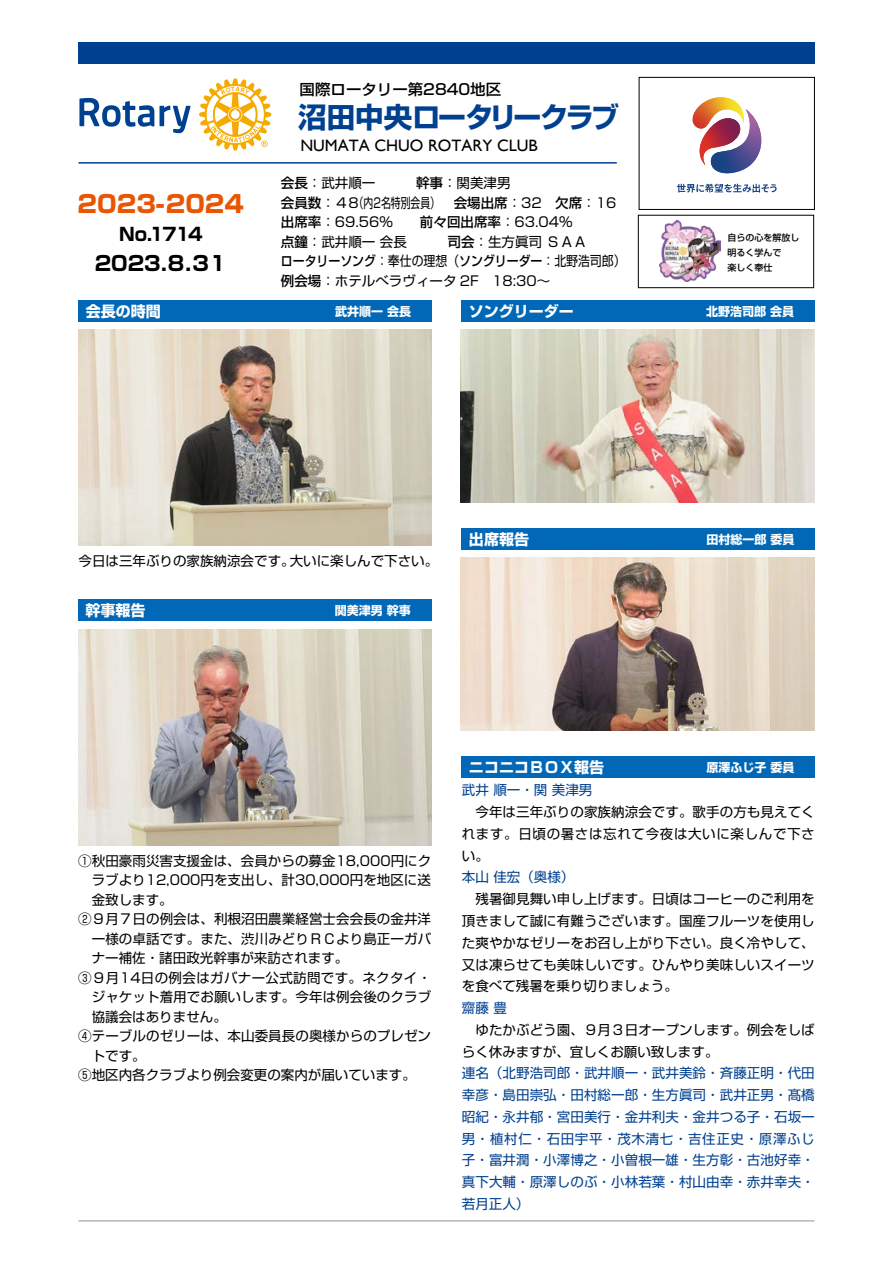
<style>
.page{position:relative;width:893px;height:1263px;background:#fff}
.page>*{position:absolute;margin:0;border:0;box-sizing:border-box;transform-origin:0 0}
.t1{font:700 28.5px "Shin Go Pro";letter-spacing:-.06em;color:#004090}
.t2{font:800 24px "Shin Go Pro";color:#ea5504}
.t3{font:700 20.25px "Shin Go Pro";color:#000}
.t4{font:700 18px "Shin Go Pro";letter-spacing:-.095em;color:#000}
.t5{font:16.5px "Gill Sans";color:#000}
.t6{font:700 15px "Shin Go Pro";color:#fff}
.t7{font:500 15px "Shin Go Pro";color:#000}
.t8{font:13.5px/21.8px "Shin Go Pro";letter-spacing:.005em;color:#000;text-align:justify}
.t9{font:13.5px/21.8px "Shin Go Pro";letter-spacing:.005em;color:#004090;text-align:justify}
.t10{font:500 13.5px "Shin Go Pro";color:#000;scale:.88 1}
.t11{font:13.5px "Shin Go Pro";letter-spacing:.025em;color:#000}
.t12{font:13.5px "Shin Go Pro";letter-spacing:.005em;color:#000;scale:.73 1}
.t13{font:500 13.5px "Shin Go Pro";color:#000}
.t14{font:700 12px "Shin Go Pro";color:#fff}
.t15{font:500 9px/15px "Shin Go Pro";color:#000}
.s1{font-weight:500}
.s2{font-weight:400}
</style>
<div class="page">
<div style="left:462px;top:528px;width:353px;height:21px;background:#0068b7"></div>
<div style="left:462px;top:756px;width:353px;height:22px;background:#0068b7"></div>
<div style="left:78px;top:600px;width:353px;height:21px;background:#0068b7"></div>
<img style="left:78px;top:630px;width:353px;height:215px">
<div style="left:78px;top:300px;width:354px;height:21px;background:#0068b7"></div>
<img style="left:78px;top:330px;width:354px;height:215px">
<img style="left:461px;top:558px;width:354px;height:173px">
<div style="left:461px;top:300px;width:353px;height:21px;background:#0068b7"></div>
<img style="left:461px;top:330px;width:354px;height:173px">
<div style="left:638px;top:215px;width:176px;height:73px;border:1px solid #000"></div>
<div style="left:639px;top:77px;width:176px;height:133px;border:1px solid #000"></div>
<svg style="left:692px;top:97px;width:70px;height:76px"></svg>
<svg style="left:677px;top:184px;width:100px;height:9px"></svg>
<img style="left:659px;top:221px;width:61px;height:60px">
<div style="left:78px;top:42px;width:736px;height:22px;background:#004090"></div>
<svg style="left:79px;top:98px;width:112px;height:35px"></svg>
<svg style="left:199px;top:78px;width:72px;height:73px"></svg>
<hr style="left:78px;top:162px;width:539px;height:2px;background:#004090">
<hr style="left:78px;top:1220px;width:736px;height:1px;background:#b5b6b6">
<p class="t7" style="left:300px;top:77px;width:203px">国際ロータリー第2840地区</p>
<h1 class="t1" style="left:298px;top:95px;width:323px">沼田中央ロータリークラブ</h1>
<h2 class="t2" style="left:78px;top:185px;width:168px">2023-2024</h2>
<h3 class="t4" style="left:119px;top:219px;width:85px">No.1714</h3>
<h3 class="t3" style="left:95px;top:247px;width:133px">2023.8.31</h3>
<p class="t6" style="left:86px;top:299px;width:77px">会長の時間</p>
<p class="t5" style="left:300px;top:136px;width:239px">NUMATA CHUO ROTARY CLUB</p>
<p class="t8" style="left:454px;top:172px;width:164px;line-height:19.5px;text-indent:-173px"><span class="s1">会長</span>：武井順一　　　<span class="s1">幹事</span>：関美津男<br><span class="s1">会場出席</span>：32　<span class="s1">欠席</span>：16</p>
<p class="t13" style="left:281px;top:191px;width:79px">会員数<span class="s2">：４8</span></p>
<p class="t8" style="left:281px;top:209px;width:293px"><span class="s1">出席率</span>：69.56%　　<span class="s1">前々回出席率</span>：63.04%</p>
<p class="t8" style="left:281px;top:229px;width:308px"><span class="s1">点鐘</span>：武井順一会長　　　<span class="s1">司会</span>：生方眞司ＳＡＡ</p>
<p class="t10" style="left:281px;top:250px;width:393px">ロータリーソング<span class="s2">：奉仕の理想（</span>ソングリーダー<span class="s2">：北野浩司郎(</span></p>
<p class="t8" style="left:492px;top:268px;width:60px">18:30~</p>
<p class="t12" style="left:354px;top:191px;width:120px">（内2名特別会員）</p>
<p class="t8" style="left:281px;top:268px;width:199px"><span class="s1">例会場</span>：ホテルべラヴィータ 2F</p>
<p class="t14" style="left:335px;top:302px;width:78px">武井順一会長</p>
<p class="t6" style="left:469px;top:299px;width:107px">ソングリーダー</p>
<p class="t6" style="left:469px;top:527px;width:62px">出席報告</p>
<p class="t8" style="left:79px;top:548px;width:218px">今日は三年ぶりの家族納涼会です。</p>
<p class="t8" style="left:290px;top:548px;width:150px">大いに楽しんで下さい。</p>
<p class="t6" style="left:85px;top:598px;width:62px">幹事報告</p>
<p class="t14" style="left:335px;top:601px;width:78px">関美津男幹事</p>
<p class="t6" style="left:469px;top:755px;width:137px">ニコニコＢＯＸ報告</p>
<p class="t15" style="left:727px;top:229px;width:74px">自らの心を解放し明るく学んで<br>楽しく奉仕</p>
<p class="t14" style="left:706px;top:302px;width:90px">北野浩司郎会員</p>
<p class="t14" style="left:706px;top:530px;width:90px">田村総一郎委員</p>
<p class="t14" style="left:706px;top:758px;width:90px">原澤ふじ子委員</p>
<p class="t8" style="left:78px;top:848px;width:354px">①秋田豪雨災害支援金は、会員からの募金18,000円にク</p>
<p class="t8" style="left:92px;top:868px;width:341px">ラブより12,000円を支出し、計30,000円を地区に送</p>
<p class="t8" style="left:92px;top:887px;width:83px">金致します。</p>
<p class="t8" style="left:78px;top:907px;width:354px">②９月７日の例会は、利根沼田農業経営士会会長の金井洋</p>
<p class="t8" style="left:92px;top:926px;width:341px">一様の卓話です。また、渋川みどりＲＣより島正一ガバ</p>
<p class="t8" style="left:92px;top:946px;width:258px">ナー補佐・諸田政光幹事が来訪されます。</p>
<p class="t11" style="left:78px;top:967px;width:355px">③９月14日の例会はガバナー公式訪問です。ネクタイ・</p>
<p class="t8" style="left:92px;top:985px;width:341px">ジャケット着用でお願いします。今年は例会後のクラブ</p>
<p class="t8" style="left:92px;top:1004px;width:137px">協議会はありません。</p>
<p class="t8" style="left:78px;top:1024px;width:354px">④テーブルのゼリーは、本山委員長の奥様からのプレゼン</p>
<p class="t8" style="left:92px;top:1043px;width:56px">トです。</p>
<p class="t8" style="left:78px;top:1063px;width:339px">⑤地区内各クラブより例会変更の案内が届いています。</p>
<p class="t9" style="left:462px;top:778px;width:132px">武井順一・関美津男</p>
<p class="t8" style="left:462px;top:799px;width:354px">　今年は三年ぶりの家族納涼会です。歌手の方も見えてくれます。日頃の暑さは忘れて今夜は大いに楽しんで下さい。</p>
<p class="t9" style="left:462px;top:865px;width:114px">本山佳宏（奥様(</p>
<p class="t8" style="left:462px;top:887px;width:354px">　残暑御見舞い申し上げます。日頃はコーヒーのご利用を頂きまして誠に有難うございます。国産フルーツを使用した爽やかなゼリーをお召し上がり下さい。良く冷やして、又は凍らせても美味しいです。ひんやり美味しいスイーツを食べて残暑を乗り切りましょう。</p>
<p class="t9" style="left:462px;top:995px;width:47px">齋藤豊</p>
<p class="t8" style="left:462px;top:1017px;width:354px">　ゆたかぶどう園、９月３日オープンします。例会をしばらく休みますが、宜しくお願い致します。</p>
<p class="t9" style="left:462px;top:1061px;width:354px">連名（北野浩司郎・武井順一・武井美鈴・斉藤正明・代田幸彦・島田崇弘・田村総一郎・生方眞司・武井正男・髙橋昭紀・永井郁・宮田美行・金井利夫・金井つる子・石坂一男・植村仁・石田宇平・茂木清七・吉住正史・原澤ふじ子・富井潤・小澤博之・小曽根一雄・生方彰・古池好幸・真下大輔・原澤しのぶ・小林若葉・村山由幸・赤井幸夫・若月正人(</p>
</div>
